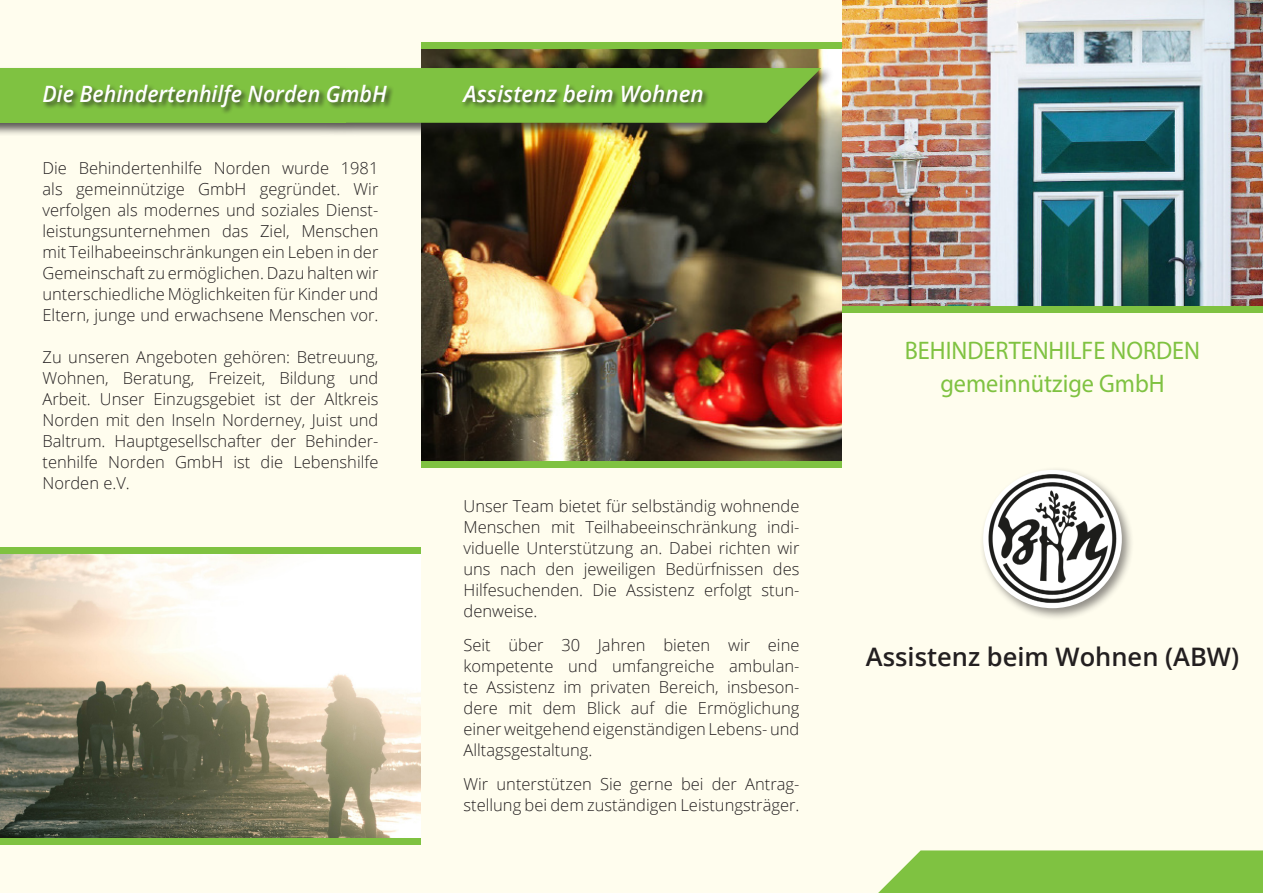
<style>
.page{position:relative;width:1263px;height:893px;background:#fffdee}
.page>*{position:absolute;margin:0;border:0;box-sizing:border-box;transform-origin:0 0}
.t1{font:25.5px "Myriad Pro";color:#7fc241;scale:.95 1}
.t2{font:600 25.5px "Open Sans";color:#231f20}
.t3{font:italic 600 22.5px "Open Sans";color:#fff;scale:.95 1}
.t4{font:italic 600 22.5px "Open Sans";color:#fff}
.t5{font:300 16.5px/21px "Open Sans";color:#231f20;text-align:justify}
</style>
<div class="page">
<svg style="left:878px;top:850px;width:385px;height:43px;background:#87c54c"></svg>
<img style="left:842px;top:0;width:421px;height:306px">
<div style="left:842px;top:306px;width:421px;height:7px;background:#7fc241"></div>
<img style="left:421px;top:49px;width:421px;height:412px">
<div style="left:421px;top:461px;width:421px;height:6px;background:#7fc241"></div>
<div style="left:421px;top:43px;width:421px;height:6px;background:#7fc241"></div>
<div style="left:0;top:66px;width:834px;height:71px;background:#231f20;opacity:.75"></div>
<svg style="left:345px;top:68px;width:476px;height:55px;background:#7cb83f"></svg>
<div style="left:0;top:68px;width:345px;height:55px;background:#7fc241"></div>
<div style="left:461px;top:84px;width:249px;height:26px;background:#231f20;opacity:.75"></div>
<div style="left:42px;top:84px;width:352px;height:31px;background:#231f20;opacity:.75"></div>
<img style="left:0;top:554px;width:421px;height:284px">
<div style="left:0;top:547px;width:421px;height:7px;background:#7fc241"></div>
<div style="left:0;top:838px;width:421px;height:7px;background:#7fc241"></div>
<div style="left:979px;top:466px;width:155px;height:155px;background:#231f20;opacity:.5"></div>
<img style="left:984px;top:470px;width:138px;height:134px">
<p class="t3" style="left:43px;top:79px;width:364px">Die Behindertenhilfe Norden GmbH</p>
<p class="t4" style="left:463px;top:79px;width:242px">Assistenz beim Wohnen</p>
<p class="t5" style="left:43px;top:157px;width:337px">Die Behindertenhilfe Norden wurde 1981 als gemeinnützige GmbH gegründet. Wir verfolgen als modernes und soziales Dienst&shy;leistungsunternehmen das Ziel, Menschen mit Teilhabeeinschränkungen ein Leben in der Gemeinschaft zu ermöglichen. Dazu halten wir unterschiedliche Möglichkeiten für Kinder und Eltern, junge und erwachsene Menschen vor.</p>
<p class="t5" style="left:43px;top:346px;width:337px">Zu unseren Angeboten gehören: Betreuung, Wohnen, Beratung, Freizeit, Bildung und Arbeit. Unser Einzugsgebiet ist der Altkreis Norden mit den Inseln Norderney, Juist und Baltrum. Hauptgesellschafter der Behinder&shy;tenhilfe Norden GmbH ist die Lebenshilfe Norden e.V.</p>
<p class="t5" style="left:463px;top:495px;width:337px">Unser Team bietet für selbständig wohnende Menschen mit Teilhabeeinschränkung indi&shy;viduelle Unterstützung an. Dabei richten wir uns nach den jeweiligen Bedürfnissen des Hilfesuchenden. Die Assistenz erfolgt stun&shy;denweise.</p>
<p class="t5" style="left:463px;top:634px;width:337px">Seit über 30 Jahren bieten wir eine kompetente und umfangreiche ambulan&shy;te Assistenz im privaten Bereich, insbeson&shy;dere mit dem Blick auf die Ermöglichung einer weitgehend eigenständigen Lebens- und Alltagsgestaltung.</p>
<p class="t5" style="left:463px;top:773px;width:337px">Wir unterstützen Sie gerne bei der Antrag&shy;stellung bei dem zuständigen Leistungsträger.</p>
<p class="t1" style="left:905px;top:334px;width:312px">BEHINDERTENHILFE NORDEN</p>
<p class="t1" style="left:940px;top:367px;width:238px">gemeinnützige GmbH</p>
<p class="t2" style="left:866px;top:639px;width:375px">Assistenz beim Wohnen (ABW)</p>
</div>
